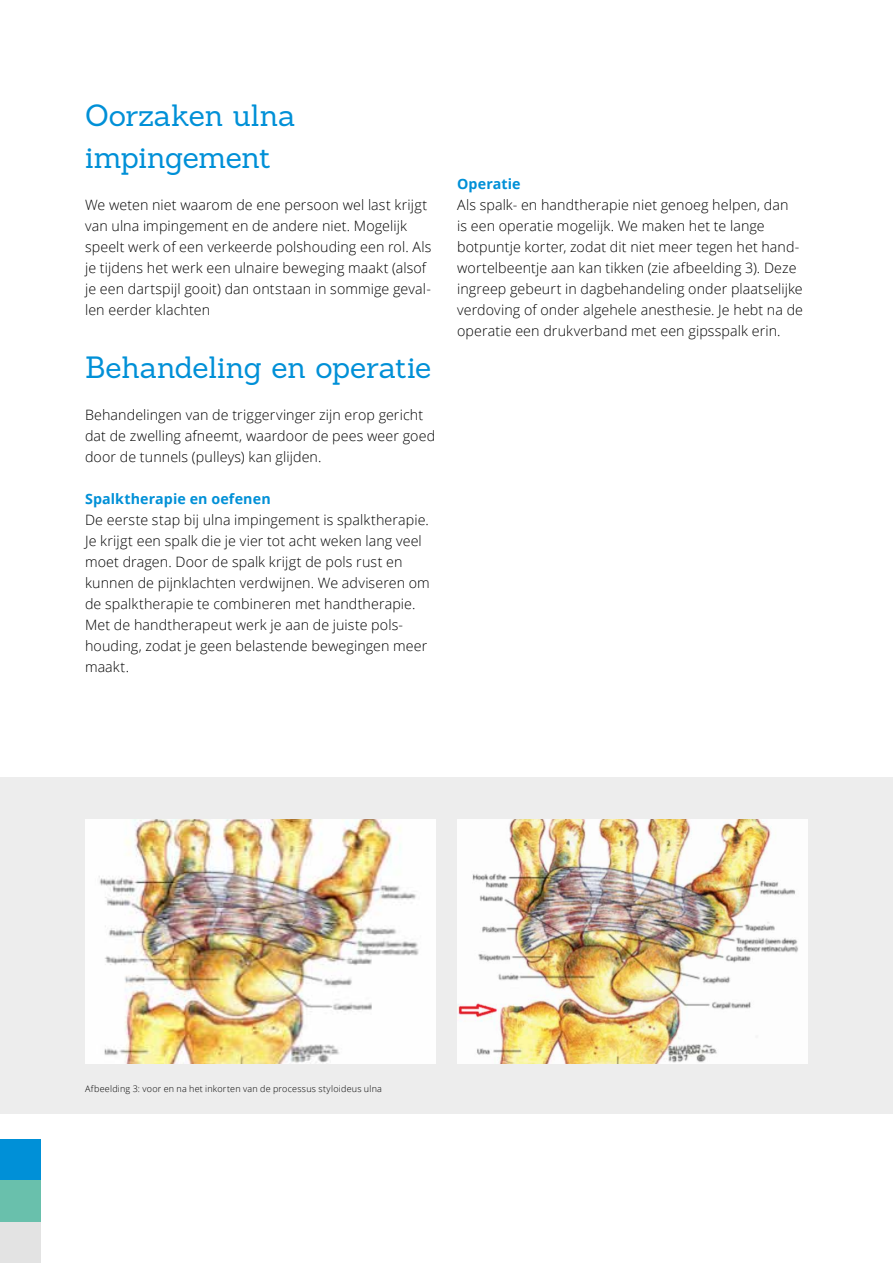
<style>
.page{position:relative;width:893px;height:1263px;background:#fff}
.page>*{position:absolute;margin:0;border:0;box-sizing:border-box;transform-origin:0 0}
.t1{font:30px/42px "Sanchez";letter-spacing:-.01em;color:#0090d7}
.t2{font:300 14.25px/21px "Open Sans";letter-spacing:.005em;color:#000}
.t3{font:700 14.25px "Open Sans";letter-spacing:.01em;color:#0090d7}
.t4{font:300 9px "Open Sans";letter-spacing:.025em;color:#000}
</style>
<div class="page">
<div style="left:0;top:777px;width:893px;height:336px;background:#ededed"></div>
<div style="left:0;top:1140px;width:40px;height:41px;background:#0090d7"></div>
<div style="left:0;top:1181px;width:40px;height:41px;background:#69c0ac"></div>
<div style="left:0;top:1222px;width:40px;height:41px;background:#e3e3e3"></div>
<img style="left:85px;top:819px;width:351px;height:245px">
<img style="left:457px;top:819px;width:351px;height:245px">
<h1 class="t1" style="left:85px;top:94px;width:212px">Oorzaken ulna impingement</h1>
<p class="t2" style="left:85px;top:194px;width:348px">We weten niet waarom de ene persoon wel last krijgt van ulna impingement en de andere niet. Mogelijk speelt werk of een verkeerde polshouding een rol. Als je tijdens het werk een ulnaire beweging maakt (alsof je een dartspijl gooit) dan ontstaan in sommige geval&shy;len eerder klachten</p>
<h1 class="t1" style="left:85px;top:346px;width:348px">Behandeling en operatie</h1>
<p class="t2" style="left:85px;top:404px;width:352px">Behandelingen van de triggervinger zijn erop gericht dat de zwelling afneemt, waardoor de pees weer goed door de tunnels (pulleys) kan glijden.</p>
<p class="t3" style="left:85px;top:489px;width:187px">Spalktherapie en oefenen</p>
<p class="t2" style="left:85px;top:509px;width:346px">De eerste stap bij ulna impingement is spalktherapie.<br>Je krijgt een spalk die je vier tot acht weken lang veel moet dragen. Door de spalk krijgt de pols rust en kunnen de pijnklachten verdwijnen. We adviseren om de spalktherapie te combineren met handtherapie.<br>Met de handtherapeut werk je aan de juiste pols&shy;houding, zodat je geen belastende bewegingen meer maakt.</p>
<p class="t3" style="left:457px;top:174px;width:65px">Operatie</p>
<p class="t2" style="left:457px;top:194px;width:347px">Als spalk- en handtherapie niet genoeg helpen, dan<br>is een operatie mogelijk. We maken het te lange botpuntje korter, zodat dit niet meer tegen het hand&shy;wortelbeentje aan kan tikken (zie afbeelding 3). Deze ingreep gebeurt in dagbehandeling onder plaatselijke verdoving of onder algehele anesthesie. Je hebt na de operatie een drukverband met een gipsspalk erin.</p>
<p class="t4" style="left:85px;top:1083px;width:298px">Afbeelding 3: voor en na het inkorten van de processus styloideus ulna</p>
</div>
